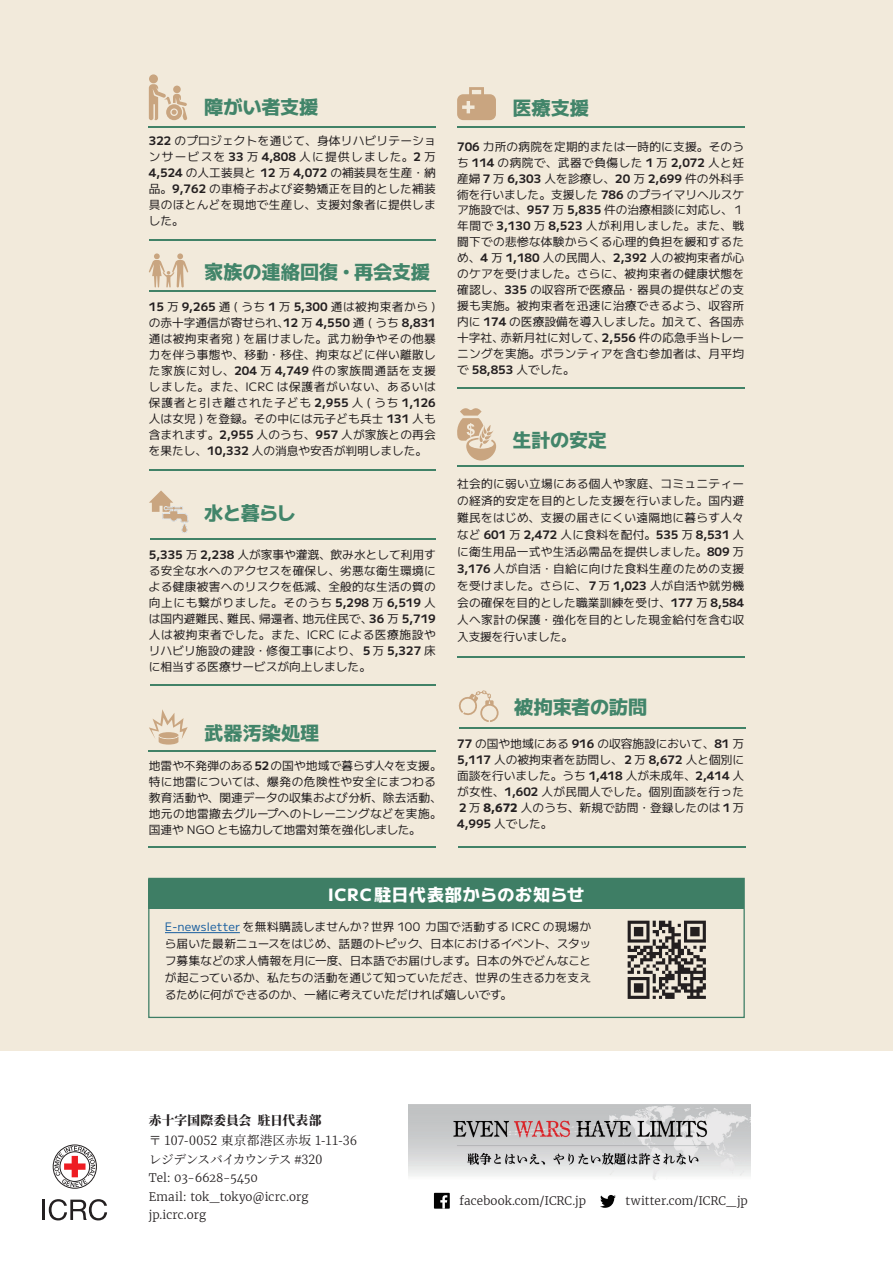
<style>
.page{position:relative;width:893px;height:1263px;background:#fff}
.page>*{position:absolute;margin:0;border:0;box-sizing:border-box;transform-origin:0 0}
.t1{font:100 19.2px "MPLUS2";letter-spacing:-.01em;color:#42856a}
.t2{font:100 16.95px "MPLUS2";letter-spacing:.035em;color:#fff}
.t3{font:12.75px/19.6px "Noto Serif JP";color:#231f20}
.t4{font:900 12.75px "Noto Serif JP";letter-spacing:.01em;color:#231f20}
.t5{font:100 11.7px/15.9px "MPLUS2";letter-spacing:.01em;color:#231f20;text-align:justify}
.t6{font:300 11.7px/18.6px "Merriweather";letter-spacing:.005em;color:#231f20}
.s1{color:#175d9e}
</style>
<div class="page">
<div style="left:53px;top:1145px;width:44px;height:43px;border:1px solid #231f20;border-radius:50%"></div>
<svg style="left:54px;top:1146px;width:41px;height:41px"></svg>
<hr style="left:43px;top:1199px;width:2px;height:21px;background:#231f20">
<svg style="left:49px;top:1199px;width:58px;height:21px"></svg>
<div style="left:434px;top:1193px;width:16px;height:16px;background:#030303"></div>
<svg style="left:440px;top:1195px;width:7px;height:14px"></svg>
<svg style="left:600px;top:1195px;width:16px;height:13px"></svg>
<div style="left:0;top:0;width:893px;height:1050px;background:#f2eadb"></div>
<svg style="left:149px;top:253px;width:39px;height:34px"></svg>
<hr style="left:149px;top:291px;width:287px;height:1px;background:#418267">
<hr style="left:457px;top:126px;width:287px;height:1px;background:#418267">
<hr style="left:149px;top:470px;width:287px;height:1px;background:#418267">
<hr style="left:149px;top:239px;width:287px;height:1px;background:#418267">
<hr style="left:459px;top:727px;width:287px;height:2px;background:#418267">
<hr style="left:459px;top:846px;width:287px;height:1px;background:#418267">
<hr style="left:458px;top:465px;width:286px;height:2px;background:#418267">
<hr style="left:457px;top:656px;width:288px;height:2px;background:#418267">
<hr style="left:150px;top:538px;width:286px;height:2px;background:#418267">
<hr style="left:150px;top:684px;width:286px;height:2px;background:#418267">
<hr style="left:457px;top:388px;width:287px;height:1px;background:#418267">
<hr style="left:149px;top:126px;width:287px;height:1px;background:#418267">
<hr style="left:149px;top:750px;width:287px;height:1px;background:#418267">
<hr style="left:149px;top:846px;width:287px;height:2px;background:#418267">
<svg style="left:458px;top:690px;width:41px;height:32px"></svg>
<svg style="left:457px;top:408px;width:39px;height:53px"></svg>
<svg style="left:457px;top:87px;width:39px;height:33px"></svg>
<div style="left:149px;top:74px;width:9px;height:9px;background:#c9a580;border-radius:50%"></div>
<svg style="left:149px;top:84px;width:38px;height:36px"></svg>
<svg style="left:149px;top:709px;width:39px;height:36px"></svg>
<hr style="left:165px;top:932px;width:75px;height:1px;background:#175d9e">
<svg style="left:149px;top:490px;width:40px;height:43px"></svg>
<div style="left:148px;top:878px;width:597px;height:140px;border:1px solid #3e7e65"></div>
<div style="left:149px;top:879px;width:595px;height:30px;background:#3e7e65"></div>
<svg style="left:628px;top:921px;width:78px;height:78px"></svg>
<img style="left:408px;top:1104px;width:342px;height:76px">
<h1 class="t1" style="left:204px;top:91px;width:116px">障がい者支援</h1>
<p class="t5" style="left:149px;top:132px;width:289px">322 のプロジェクトを通じて、身体リハビリテーションサービスを 33 万 4,808 人に提供しました。2 万4,524 の人工装具と 12 万 4,072 の補装具を生産・納品。9,762 の車椅子および姿勢矯正を目的とした補装具のほとんどを現地で生産し、支援対象者に提供しました。</p>
<h1 class="t1" style="left:204px;top:257px;width:227px">家族の連絡回復・再会支援</h1>
<p class="t5" style="left:149px;top:298px;width:289px">15 万 9,265 通 ( うち 1 万 5,300 通は被拘束者から )の赤十字通信が寄せられ、12 万 4,550 通 ( うち 8,831通は被拘束者宛 ) を届けました。武力紛争やその他暴力を伴う事態や、移動・移住、拘束などに伴い離散した家族に対し、204 万 4,749 件の家族間通話を支援しました。また、ICRC は保護者がいない、あるいは保護者と引き離された子ども 2,955 人 ( うち 1,126人は女児 ) を登録。その中には元子ども兵士 131 人も含まれます。2,955 人のうち、957 人が家族との再会を果たし、10,332 人の消息や安否が判明しました。</p>
<h1 class="t1" style="left:204px;top:498px;width:93px">水と暮らし</h1>
<p class="t5" style="left:149px;top:546px;width:289px">5,335 万 2,238 人が家事や灌漑、飲み水として利用する安全な水へのアクセスを確保し、劣悪な衛生環境による健康被害へのリスクを低減、全般的な生活の質の向上にも繋がりました。そのうち 5,298 万 6,519 人は国内避難民、難民、帰還者、地元住民で、36 万 5,719人は被拘束者でした。また、ICRC による医療施設やリハビリ施設の建設・修復工事により、５万 5,327 床に相当する医療サービスが向上しました。</p>
<h1 class="t1" style="left:204px;top:717px;width:117px">武器汚染処理</h1>
<p class="t5" style="left:149px;top:757px;width:294px;text-align:left">地雷や不発弾のある52の国や地域で暮らす人々を支援。特に地雷については、爆発の危険性や安全にまつわる教育活動や、関連データの収集および分析、除去活動、地元の地雷撤去グループへのトレーニングなどを実施。国連や NGO とも協力して地雷対策を強化しました。</p>
<h1 class="t1" style="left:513px;top:92px;width:78px">医療支援</h1>
<p class="t5" style="left:457px;top:137px;width:289px">706 カ所の病院を定期的または一時的に支援。そのうち 114 の病院で、武器で負傷した 1 万 2,072 人と妊産婦７万 6,303 人を診療し、20 万 2,699 件の外科手術を行いました。支援した 786 のプライマリヘルスケア施設では、957 万 5,835 件の治療相談に対応し、１年間で 3,130 万 8,523 人が利用しました。また、戦闘下での悲惨な体験からくる心理的負担を緩和するため、4 万 1,180 人の民間人、2,392 人の被拘束者が心のケアを受けました。さらに、被拘束者の健康状態を確認し、335 の収容所で医療品・器具の提供などの支援も実施。被拘束者を迅速に治療できるよう、収容所内に 174 の医療設備を導入しました。加えて、各国赤十字社、赤新月社に対して、2,556 件の応急手当トレーニングを実施。ボランティアを含む参加者は、月平均で 58,853 人でした。</p>
<h1 class="t1" style="left:513px;top:425px;width:96px">生計の安定</h1>
<p class="t5" style="left:457px;top:474px;width:289px;line-height:17px">社会的に弱い立場にある個人や家庭、コミュニティーの経済的安定を目的とした支援を行いました。国内避難民をはじめ、支援の届きにくい遠隔地に暮らす人々など 601 万 2,472 人に食料を配付。535 万 8,531 人に衛生用品一式や生活必需品を提供しました。809 万3,176 人が自活・自給に向けた食料生産のための支援を受けました。さらに、７万 1,023 人が自活や就労機会の確保を目的とした職業訓練を受け、177 万 8,584人へ家計の保護・強化を目的とした現金給付を含む収入支援を行いました。</p>
<h1 class="t1" style="left:514px;top:691px;width:134px">被拘束者の訪問</h1>
<p class="t5" style="left:457px;top:735px;width:289px">77 の国や地域にある 916 の収容施設において、81 万5,117 人の被拘束者を訪問し、２万 8,672 人と個別に面談を行いました。うち 1,418 人が未成年、2,414 人が女性、1,602 人が民間人でした。個別面談を行った２万 8,672 人のうち、新規で訪問・登録したのは１万4,995 人でした。</p>
<h2 class="t2" style="left:328px;top:881px;width:258px">ICRC駐日代表部からのお知らせ</h2>
<p class="t5" style="left:165px;top:917px;width:428px;line-height:17px"><span class="s1">E-newsletter</span> を無料購読しませんか？世界 100 カ国で活動する ICRC の現場から届いた最新ニュースをはじめ、話題のトピック、日本におけるイベント、スタッフ募集などの求人情報を月に一度、日本語でお届けします。日本の外でどんなことが起こっているか、私たちの活動を通じて知っていただき、世界の生きる力を支えるために何ができるのか、一緒に考えていただければ嬉しいです。</p>
<p class="t4" style="left:149px;top:1113px;width:174px">赤十字国際委員会 駐日代表部</p>
<p class="t3" style="left:149px;top:1130px;width:210px">〒 107-0052 東京都港区赤坂 1-11-36レジデンスバイカウンテス #320</p>
<p class="t6" style="left:149px;top:1168px;width:161px">Tel: 03-6628-5450<br>Email: tok_tokyo@icrc.org jp.icrc.org</p>
<p class="t6" style="left:459px;top:1191px;width:128px">facebook.com/ICRC.jp</p>
<p class="t6" style="left:625px;top:1191px;width:124px">twitter.com/ICRC_jp</p>
</div>
